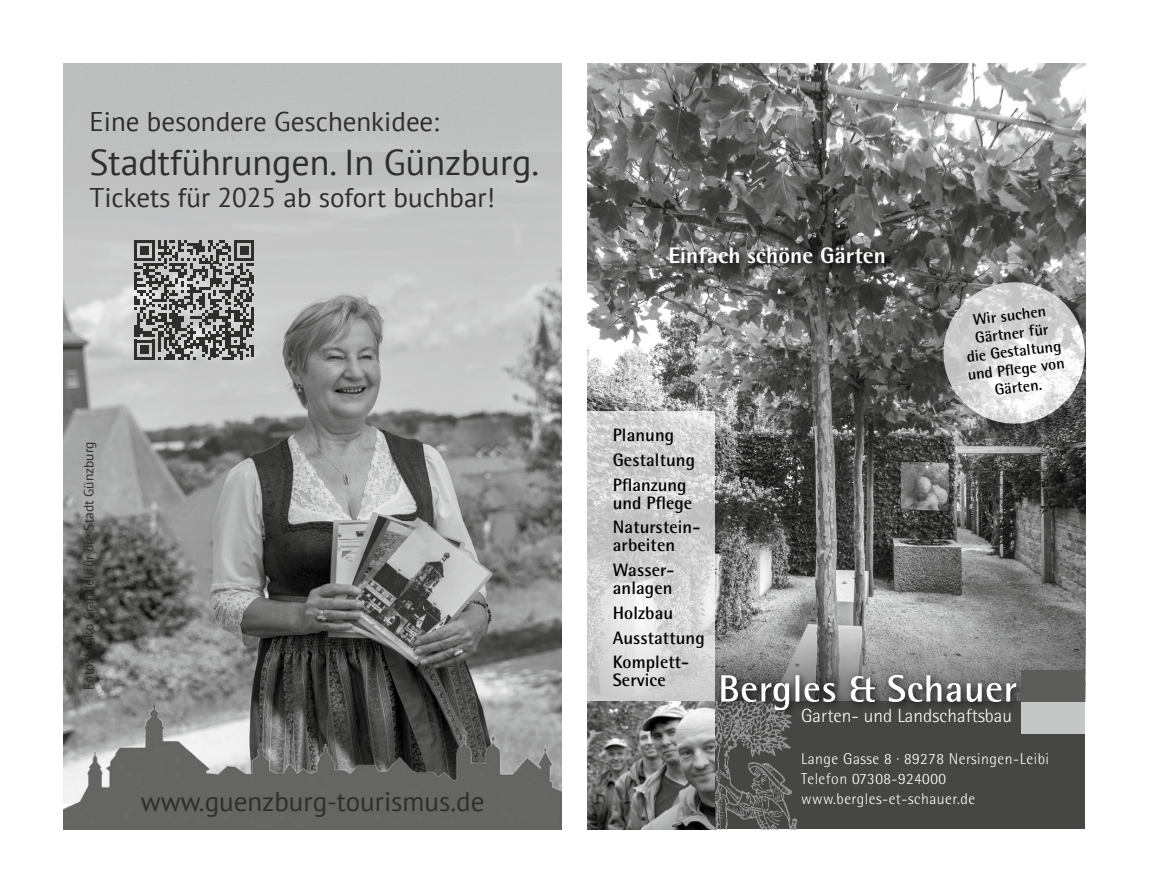
<style>
.page{position:relative;width:1149px;height:893px;background:#fff}
.page>*{position:absolute;margin:0;border:0;box-sizing:border-box;transform-origin:0 0}
.t1{font:36px "PT Sans";color:#2e2e2d}
.t2{font:27px "PT Sans";color:#2e2e2d}
.t3{font:800 22.5px "Rotis Semi Sans Std";letter-spacing:.005em;color:#fff}
.t4{font:300 19.12px "Rotis Semi Sans Std";letter-spacing:.005em;color:#fff}
.t5{font:700 18px/24.8px "Rotis Semi Sans Std";letter-spacing:.005em;color:#000}
.t6{font:300 15.75px/20.2px "Rotis Semi Sans Std";letter-spacing:.03em;color:#fff}
.t7{font:700 15.75px/18px "Rotis Semi Sans Std";color:#000;text-align:center}
.t8{font:13.5px "PT Sans";color:#2e2e2d}
</style>
<div class="page">
<img style="left:587px;top:64px;width:497px;height:549px">
<svg style="left:714px;top:613px;width:370px;height:89px"></svg>
<div style="left:587px;top:702px;width:497px;height:127px;background:#464645"></div>
<img style="left:714px;top:702px;width:84px;height:127px">
<div style="left:665px;top:243px;width:228px;height:30px;background:#000;opacity:.88"></div>
<div style="left:1020px;top:670px;width:64px;height:32px;background:#5d5d5c"></div>
<div style="left:1020px;top:702px;width:64px;height:31px;background:#c5c6c6"></div>
<div style="left:716px;top:670px;width:308px;height:49px;background:#000;opacity:.75"></div>
<svg style="left:721px;top:675px;width:294px;height:35px"></svg>
<svg style="left:587px;top:411px;width:127px;height:291px"></svg>
<div style="left:946px;top:285px;width:138px;height:163px;background:#000;opacity:.75"></div>
<svg style="left:938px;top:278px;width:146px;height:150px"></svg>
<img style="left:587px;top:702px;width:127px;height:127px">
<img style="left:64px;top:152px;width:497px;height:553px">
<img style="left:64px;top:705px;width:497px;height:124px">
<svg style="left:134px;top:240px;width:120px;height:120px"></svg>
<p class="t2" style="left:89px;top:105px;width:351px">Eine besondere Geschenkidee:</p>
<p class="t1" style="left:89px;top:139px;width:451px">Stadtführungen. In Günzburg.</p>
<p class="t2" style="left:89px;top:180px;width:407px">Tickets für 2025 ab sofort buchbar!</p>
<p class="t8" style="left:80px;top:689px;width:250px;rotate:-90deg">Foto: Heiko Grandel für die Stadt Günzburg</p>
<p class="t2" style="left:141px;top:784px;width:345px">www.guenzburg-tourismus.de</p>
<p class="t3" style="left:668px;top:241px;width:219px">Einfach schöne Gärten</p>
<p class="t5" style="left:612px;top:422px;width:84px">Planung<br>Gestaltung<br>Pflanzung</p>
<p class="t5" style="left:612px;top:490px;width:89px">und Pflege<br>Naturstein-</p>
<p class="t5" style="left:612px;top:533px;width:64px">arbeiten<br>Wasser-</p>
<p class="t5" style="left:612px;top:575px;width:93px">anlagen<br>Holzbau<br>Ausstattung<br>Komplett-</p>
<p class="t5" style="left:612px;top:668px;width:54px">Service</p>
<p class="t7" style="left:959px;top:312px;width:99px;rotate:-7deg">Wir suchen<br>Gärtner für<br>die Gestaltung und Pfl ege von<br>Gärten.</p>
<p class="t4" style="left:800px;top:704px;width:212px">Garten- und Landschaftsbau</p>
<p class="t6" style="left:800px;top:748px;width:249px">Lange Gasse 8 · 89278 Nersingen-Leibi<br>Telefon 07308-924000 www.bergles-et-schauer.de</p>
</div>
